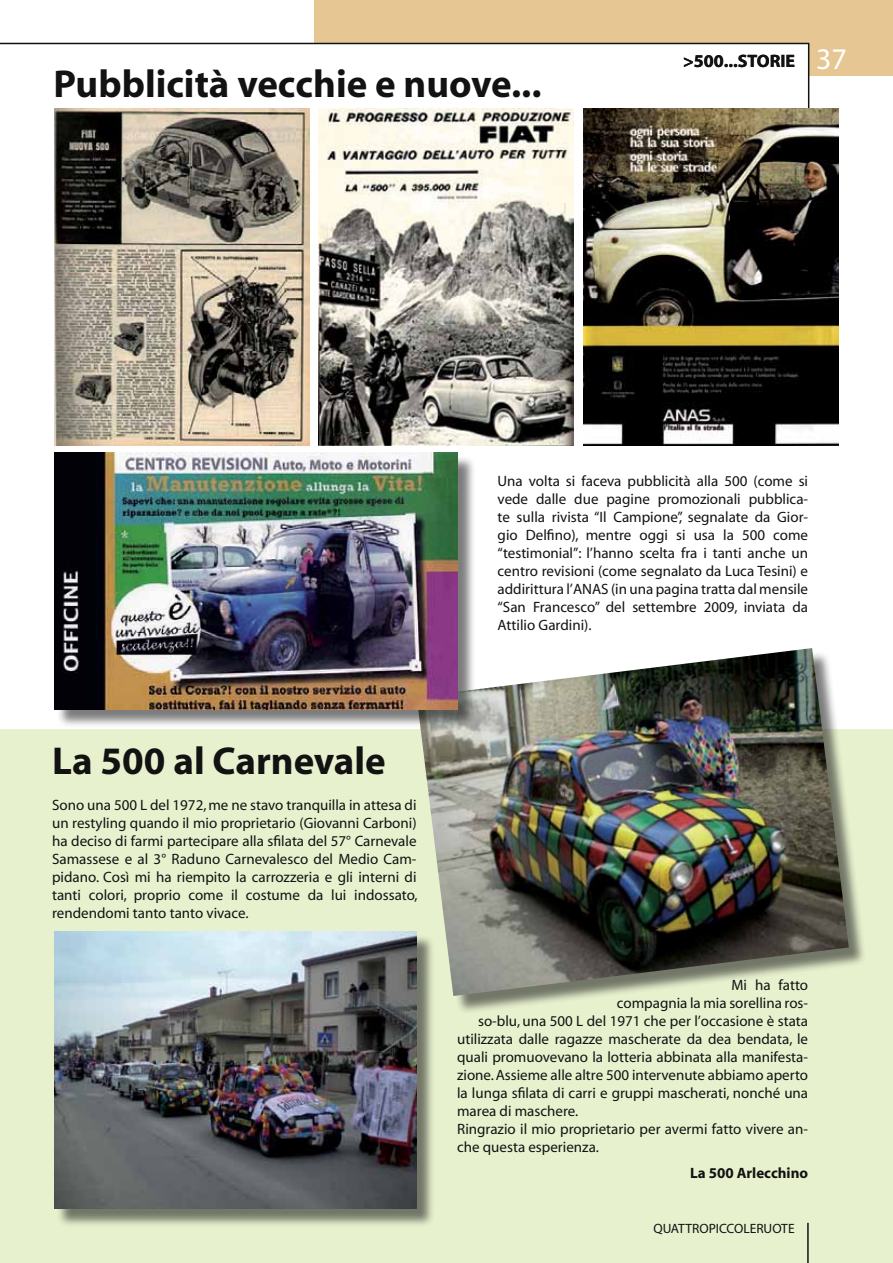
<style>
.page{position:relative;width:893px;height:1263px;background:#fff}
.page>*{position:absolute;margin:0;border:0;box-sizing:border-box;transform-origin:0 0}
.t1{font:700 39px "Myriad";color:#121212}
.t2{font:700 18px "Myriad";color:#121212}
.t3{font:15px/18px "Myriad";color:#121212;text-align:justify}
.t4{font:700 15px "Myriad";color:#121212}
.t5{font:13.5px "Myriad";color:#121212}
.s1{font-weight:400;font-size:30px;color:#fff}
</style>
<div class="page">
<div style="left:1px;top:729px;width:892px;height:534px;background:#e7f1ce"></div>
<div style="left:316px;top:0;width:577px;height:75px;background:#e6c793"></div>
<div style="left:0;top:43px;width:808px;height:51px;background:#fff"></div>
<hr style="left:808px;top:43px;width:1px;height:65px;background:#121212">
<hr style="left:0;top:43px;width:808px;height:1px;background:#121212">
<hr style="left:807px;top:1223px;width:2px;height:40px;background:#121212">
<img style="left:54px;top:108px;width:255px;height:337px">
<img style="left:319px;top:108px;width:255px;height:337px">
<img style="left:583px;top:108px;width:255px;height:337px">
<div style="left:56px;top:934px;width:379px;height:294px;background:#121212;opacity:.55"></div>
<img style="left:54px;top:931px;width:363px;height:278px">
<div style="left:419px;top:650px;width:447px;height:364px;background:#121212;opacity:.55"></div>
<img style="left:417px;top:648px;width:432px;height:348px">
<div style="left:56px;top:455px;width:420px;height:273px;background:#121212;opacity:.55"></div>
<img style="left:54px;top:453px;width:403px;height:256px">
<h1 class="t1" style="left:53px;top:64px;width:490px">Pubblicità vecchie e nuove...</h1>
<p class="t2" style="left:683px;top:52px;width:165px">&gt;500...STORIE <span class="s1">37</span></p>
<p class="t3" style="left:498px;top:473px;width:312px">Una volta si faceva pubblicità alla 500 (come si vede dalle due pagine promozionali pubblica&shy;te sulla rivista “Il Campione”, segnalate da Gior&shy;gio Delfino), mentre oggi si usa la 500 come “testimonial”: l’hanno scelta fra i tanti anche un centro revisioni (come segnalato da Luca Tesini) e addirittura l’ANAS (in una pagina tratta dal mensile “San Francesco” del settembre 2009, inviata da Attilio Gardini).</p>
<h1 class="t1" style="left:52px;top:741px;width:335px">La 500 al Carnevale</h1>
<p class="t3" style="left:52px;top:797px;width:367px">Sono una 500 L del 1972, me ne stavo tranquilla in attesa di un restyling quando il mio proprietario (Giovanni Carboni) ha deciso di farmi partecipare alla sfilata del 57° Carnevale Samassese e al 3° Raduno Carnevalesco del Medio Cam&shy;pidano. Così mi ha riempito la carrozzeria e gli interni di tanti colori, proprio come il costume da lui indossato, rendendomi tanto tanto vivace.</p>
<p class="t3" style="left:731px;top:977px;width:78px">Mi ha fatto</p>
<p class="t3" style="left:617px;top:995px;width:193px">compagnia la mia sorellina ros-</p>
<p class="t3" style="left:478px;top:1013px;width:331px">so-blu, una 500 L del 1971 che per l’occasione è stata</p>
<p class="t3" style="left:457px;top:1031px;width:353px">utilizzata dalle ragazze mascherate da dea bendata, le</p>
<p class="t3" style="left:457px;top:1049px;width:352px">quali promuovevano la lotteria abbinata alla manifesta-</p>
<p class="t3" style="left:457px;top:1067px;width:353px">zione. Assieme alle altre 500 intervenute abbiamo aperto</p>
<p class="t3" style="left:457px;top:1085px;width:353px">la lunga sfilata di carri e gruppi mascherati, nonché una</p>
<p class="t3" style="left:457px;top:1103px;width:123px">marea di maschere.</p>
<p class="t3" style="left:457px;top:1121px;width:352px">Ringrazio il mio proprietario per avermi fatto vivere an-</p>
<p class="t3" style="left:457px;top:1139px;width:143px">che questa esperienza.</p>
<p class="t4" style="left:690px;top:1165px;width:119px">La 500 Arlecchino</p>
<p class="t5" style="left:653px;top:1222px;width:143px">QUATTROPICCOLERUOTE</p>
</div>
